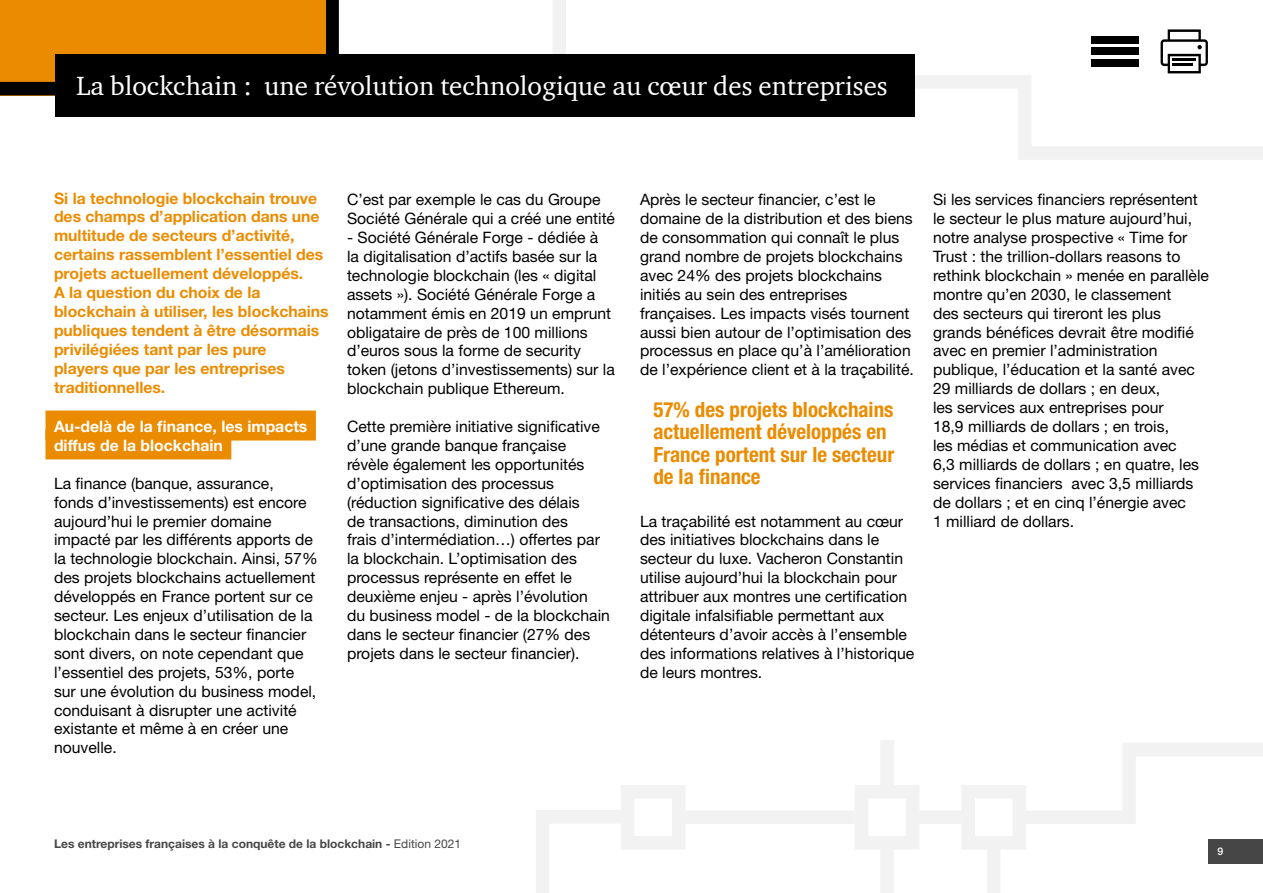
<style>
.page{position:relative;width:1263px;height:893px;background:#fff}
.page>*{position:absolute;margin:0;border:0;box-sizing:border-box;transform-origin:0 0}
.T01b{font:27px "ITC Charter Com";color:#fff}
.Exergue{font:700 condensed 21px/22.5px "Helvetica Neue LT Std";color:#eb8c00}
.Texte_Courant{font:15.75px/18.9px "Helvetica Neue LT Std";color:#000}
.Chapeau{font:700 15.75px/18.9px "Helvetica Neue LT Std";color:#eb8c00}
.T02_Tangerine{font:700 15.75px "Helvetica Neue LT Std";color:#fff}
.t1{font:700 12px "Helvetica Neue LT Std";color:#464646}
.t2{font:500 10.5px "Helvetica Neue LT Std";color:#fff}
.s1{font-weight:400}
</style>
<div class="page">
<div style="left:325px;top:0;width:14px;height:106px;background:#000"></div>
<div style="left:0;top:0;width:325px;height:95px;background:#eb8c00"></div>
<div style="left:0;top:82px;width:887px;height:13px;background:#000"></div>
<div style="left:621px;top:785px;width:65px;height:65px;border:14px solid #f2f2f2"></div>
<div style="left:855px;top:785px;width:64px;height:65px;border:14px solid #f2f2f2"></div>
<div style="left:961px;top:785px;width:65px;height:65px;border:14px solid #f2f2f2"></div>
<svg style="left:536px;top:803px;width:98px;height:90px"></svg>
<div style="left:686px;top:810px;width:169px;height:14px;background:#f2f2f2"></div>
<div style="left:880px;top:740px;width:14px;height:50px;background:#f2f2f2"></div>
<div style="left:880px;top:843px;width:14px;height:50px;background:#f2f2f2"></div>
<div style="left:987px;top:843px;width:13px;height:50px;background:#f2f2f2"></div>
<div style="left:911px;top:810px;width:50px;height:14px;background:#f2f2f2"></div>
<svg style="left:1004px;top:743px;width:259px;height:88px"></svg>
<svg style="left:553px;top:0;width:710px;height:160px"></svg>
<div style="left:45px;top:411px;width:271px;height:30px;background:#eb8c00"></div>
<div style="left:45px;top:429px;width:186px;height:30px;background:#eb8c00"></div>
<div style="left:55px;top:54px;width:860px;height:63px;background:#000"></div>
<div style="left:1091px;top:36px;width:47px;height:7px;background:#000"></div>
<div style="left:1091px;top:48px;width:47px;height:7px;background:#000"></div>
<div style="left:1091px;top:59px;width:47px;height:8px;background:#000"></div>
<svg style="left:1160px;top:29px;width:48px;height:44px"></svg>
<div style="left:1209px;top:839px;width:54px;height:24px;background:#464646"></div>
<p class="T01b" style="left:77px;top:69px;width:813px">La blockchain : une révolution technologique au cœur des entreprises</p>
<p class="Chapeau" style="left:54px;top:188px;width:276px">Si la technologie blockchain trouve des champs d’application dans une multitude de secteurs d’activité, certains rassemblent l’essentiel des projets actuellement développés.<br>A la question du choix de la blockchain à utiliser, les blockchains publiques tendent à être désormais privilégiées tant par les pure<br>players que par les entreprises traditionnelles.</p>
<p class="T02_Tangerine" style="left:54px;top:417px;width:255px">Au-delà de la finance, les impacts</p>
<p class="T02_Tangerine" style="left:54px;top:436px;width:170px">diffus de la blockchain</p>
<p class="Texte_Courant" style="left:54px;top:473px;width:265px">La finance (banque, assurance,<br>fonds d’investissements) est encore aujourd’hui le premier domaine impacté par les différents apports de la technologie blockchain. Ainsi, 57% des projets blockchains actuellement développés en France portent sur ce secteur. Les enjeux d’utilisation de la blockchain dans le secteur financier sont divers, on note cependant que l’essentiel des projets, 53%, porte sur une évolution du business model, conduisant à disrupter une activité existante et même à en créer une nouvelle.</p>
<p class="Texte_Courant" style="left:347px;top:190px;width:270px">C’est par exemple le cas du Groupe<br>Société Générale qui a créé une entité</p>
<p class="Texte_Courant" style="left:347px;top:228px;width:269px">- Société Générale Forge - dédiée à<br>la digitalisation d’actifs basée sur la technologie blockchain (les « digital assets »). Société Générale Forge a notamment émis en 2019 un emprunt obligataire de près de 100 millions d’euros sous la forme de security token (jetons d’investissements) sur la blockchain publique Ethereum.</p>
<p class="Texte_Courant" style="left:347px;top:417px;width:264px">Cette première initiative significative d’une grande banque française révèle également les opportunités d’optimisation des processus (réduction significative des délais<br>de transactions, diminution des<br>frais d’intermédiation…) offertes par la blockchain. L’optimisation des processus représente en effet le deuxième enjeu - après l’évolution du business model - de la blockchain dans le secteur financier (27% des projets dans le secteur financier).</p>
<p class="Texte_Courant" style="left:640px;top:190px;width:275px">Après le secteur financier, c’est le domaine de la distribution et des biens de consommation qui connaît le plus grand nombre de projets blockchains avec 24% des projets blockchains initiés au sein des entreprises françaises. Les impacts visés tournent aussi bien autour de l’optimisation des processus en place qu’à l’amélioration de l’expérience client et à la traçabilité.</p>
<p class="Exergue" style="left:653px;top:398px;width:242px">57% des projets blockchains actuellement développés en<br>France portent sur le secteur de la finance</p>
<p class="Texte_Courant" style="left:640px;top:511px;width:276px">La traçabilité est notamment au cœur des initiatives blockchains dans le secteur du luxe. Vacheron Constantin utilise aujourd’hui la blockchain pour attribuer aux montres une certification digitale infalsifiable permettant aux détenteurs d’avoir accès à l’ensemble des informations relatives à l’historique de leurs montres.</p>
<p class="Texte_Courant" style="left:933px;top:190px;width:277px">Si les services financiers représentent le secteur le plus mature aujourd’hui, notre analyse prospective « Time for Trust : the trillion-dollars reasons to rethink blockchain » menée en parallèle montre qu’en 2030, le classement<br>des secteurs qui tireront les plus grands bénéfices devrait être modifié avec en premier l’administration publique, l’éducation et la santé avec 29 milliards de dollars ; en deux,<br>les services aux entreprises pour<br>18,9 milliards de dollars ; en trois,<br>les médias et communication avec<br>6,3 milliards de dollars ; en quatre, les services financiers avec 3,5 milliards de dollars ; et en cinq l’énergie avec<br>1 milliard de dollars.</p>
<p class="t1" style="left:54px;top:836px;width:409px">Les entreprises françaises à la conquête de la blockchain - <span class="s1">Edition 2021</span></p>
<p class="t2" style="left:1217px;top:845px;width:7px">9</p>
</div>
